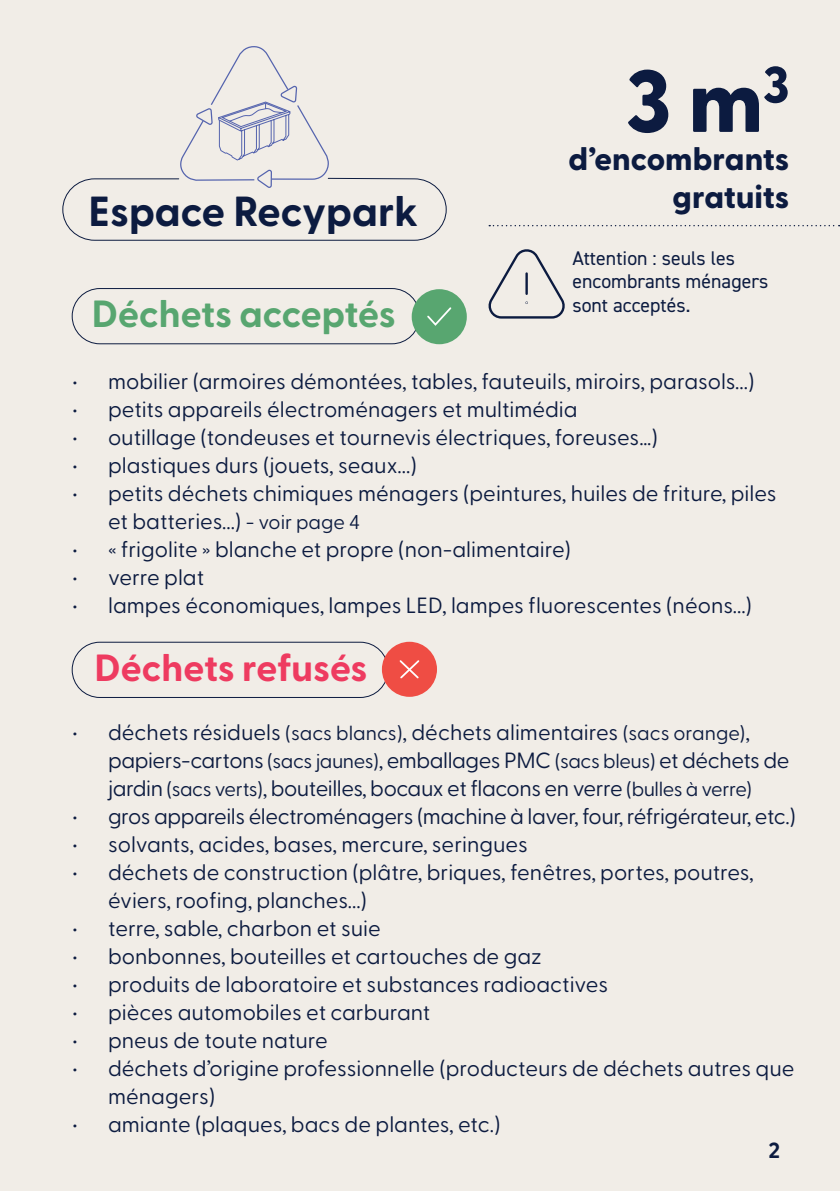
<style>
.page{position:relative;width:840px;height:1191px;background:#fff}
.page>*{position:absolute;margin:0;border:0;box-sizing:border-box;transform-origin:0 0}
.t1{font:800 88px "Greycliff CF";color:#0c1b40}
.t2{font:700 42px "Greycliff CF";color:#0c1b40}
.t3{font:700 37.8px "Greycliff CF";color:#58a670}
.t4{font:700 37.8px "Greycliff CF";letter-spacing:-.005em;color:#ee3b60}
.t5{font:800 32px "Greycliff CF";color:#0c1b40}
.t6{font:22px/28px "Greycliff CF";color:#0c1b40}
.t7{font:22px/28px "Greycliff CF";letter-spacing:-.02em;color:#0c1b40}
.t8{font:700 22px "Greycliff CF";color:#0c1b40}
.t9{font:19.8px/23.8px "DIN2014";color:#0c1b40}
.s1{font-size:20px}
</style>
<div class="page">
<div style="left:0;top:0;width:839px;height:1191px;background:#f1ede7"></div>
<div style="left:72px;top:288px;width:348px;height:56px;border:1px solid #0c1b40;border-radius:28px"></div>
<div style="left:72px;top:642px;width:316px;height:56px;border:1px solid #0c1b40;border-radius:28px"></div>
<div style="left:381px;top:642px;width:56px;height:55px;background:#ef4d44;border-radius:50%"></div>
<svg style="left:399px;top:660px;width:21px;height:19px"></svg>
<div style="left:411px;top:289px;width:55px;height:55px;background:#58a670;border-radius:50%"></div>
<svg style="left:427px;top:307px;width:25px;height:19px"></svg>
<svg style="left:62px;top:46px;width:385px;height:195px"></svg>
<svg style="left:488px;top:0;width:352px;height:1191px"></svg>
<p class="t2" style="left:88px;top:179px;width:331px">Espace Recypark</p>
<p class="t3" style="left:92px;top:285px;width:305px">Déchets acceptés</p>
<p class="t1" style="left:624px;top:34px;width:166px">3 m<sup>3</sup></p>
<p class="t5" style="left:568px;top:134px;width:222px">d’encombrants</p>
<p class="t5" style="left:672px;top:172px;width:118px">gratuits</p>
<p class="t9" style="left:572px;top:245px;width:197px">Attention : seuls les encombrants ménagers sont acceptés.</p>
<p class="t6" style="left:72px;top:366px;width:683px">• mobilier (armoires démontées, tables, fauteuils, miroirs, parasols...)</p>
<p class="t6" style="left:72px;top:394px;width:507px">• petits appareils électroménagers et multimédia</p>
<p class="t6" style="left:72px;top:422px;width:586px">• outillage (tondeuses et tournevis électriques, foreuses…)</p>
<p class="t6" style="left:72px;top:450px;width:346px">• plastiques durs (jouets, seaux...)</p>
<p class="t6" style="left:108px;top:478px;width:669px;text-indent:-36px">• petits déchets chimiques ménagers (peintures, huiles de friture, piles et batteries...) <span class="s1">- voir page 4</span></p>
<p class="t6" style="left:72px;top:534px;width:500px">• « frigolite » blanche et propre (non-alimentaire)</p>
<p class="t6" style="left:72px;top:562px;width:133px">• verre plat</p>
<p class="t6" style="left:72px;top:590px;width:681px">• lampes économiques, lampes LED, lampes fluorescentes (néons...)</p>
<p class="t4" style="left:95px;top:639px;width:274px">Déchets refusés</p>
<p class="t7" style="left:108px;top:716px;width:682px;text-indent:-36px">• déchets résiduels <span class="s1">(sacs blancs)</span>, déchets alimentaires <span class="s1">(sacs orange)</span>, papiers-cartons <span class="s1">(sacs jaunes)</span>, emballages PMC <span class="s1">(sacs bleus)</span> et déchets de jardin <span class="s1">(sacs verts)</span>, bouteilles, bocaux et flacons en verre <span class="s1">(bulles à verre)</span></p>
<p class="t7" style="left:72px;top:800px;width:724px">• gros appareils électroménagers (machine à laver, four, réfrigérateur, etc.)</p>
<p class="t6" style="left:72px;top:828px;width:457px">• solvants, acides, bases, mercure, seringues</p>
<p class="t6" style="left:108px;top:856px;width:647px;text-indent:-36px">• déchets de construction (plâtre, briques, fenêtres, portes, poutres, éviers, roofing, planches...)</p>
<p class="t6" style="left:72px;top:912px;width:310px">• terre, sable, charbon et suie</p>
<p class="t6" style="left:72px;top:940px;width:471px">• bonbonnes, bouteilles et cartouches de gaz</p>
<p class="t6" style="left:72px;top:968px;width:537px">• produits de laboratoire et substances radioactives</p>
<p class="t6" style="left:72px;top:996px;width:359px">• pièces automobiles et carburant</p>
<p class="t6" style="left:72px;top:1024px;width:257px">• pneus de toute nature</p>
<p class="t6" style="left:108px;top:1052px;width:687px;text-indent:-36px">• déchets d’origine professionnelle (producteurs de déchets autres que ménagers)</p>
<p class="t6" style="left:72px;top:1108px;width:430px">• amiante (plaques, bacs de plantes, etc.)</p>
<p class="t8" style="left:768px;top:1133px;width:13px">2</p>
</div>
